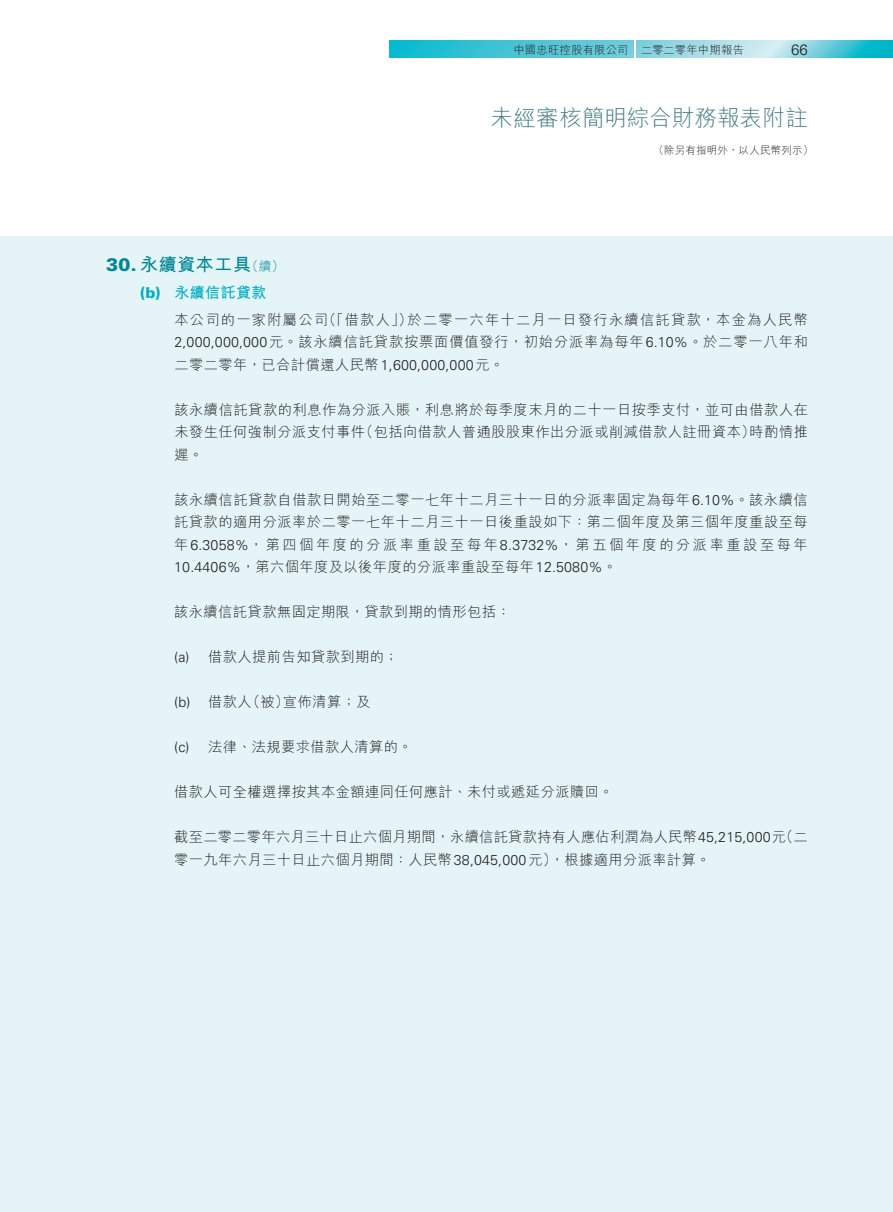
<style>
.page{position:relative;width:893px;height:1212px;background:#fff}
.page>*{position:absolute;margin:0;border:0;box-sizing:border-box;transform-origin:0 0}
.t1{font:300 22.5px "M Hei HK";letter-spacing:.01em;color:#457c85}
.t2{font:700 18px "M Hei HK";letter-spacing:.03em;color:#008694}
.t3{font:700 15px "M Hei HK";letter-spacing:.03em;color:#00aec5}
.t4{font:900 15px "Univers LT Std";color:#00aec5}
.t5{font:300 15px "Univers LT Std";color:#231f20}
.t6{font:300 14.25px/22.5px "M Hei HK";letter-spacing:.03em;color:#231f20}
.t7{font:300 14.25px/22.5px "M Hei HK";letter-spacing:.06em;color:#231f20}
.t8{font:300 14.25px "M Hei HK";letter-spacing:.09em;color:#231f20}
.t9{font:300 14.25px "Univers LT Std";color:#231f20}
.t10{font:300 12.75px "M Hei HK";color:#008694}
.t11{font:300 11.25px "M Hei HK";letter-spacing:.015em;color:#231f20}
.t12{font:300 10.5px "M Hei HK";letter-spacing:.02em;color:#231f20}
.s1{font-family:"Univers LT Std";font-weight:900}
.s2{font-family:"Univers LT Std"}
</style>
<div class="page">
<div style="left:0;top:236px;width:893px;height:976px;background:#e4f4f7"></div>
<svg style="left:389px;top:41px;width:504px;height:17px;background:#64ccdb"></svg>
<svg style="left:634px;top:41px;width:1px;height:17px"></svg>
<p class="t11" style="left:514px;top:44px;width:116px">中國忠旺控股有限公司</p>
<p class="t11" style="left:641px;top:44px;width:104px">二零二零年中期報告</p>
<p class="t5" style="left:791px;top:41px;width:18px">66</p>
<h1 class="t1" style="left:490px;top:107px;width:319px">未經審核簡明綜合財務報表附註</h1>
<p class="t2" style="left:106px;top:251px;width:146px"><span class="s1">30.</span> 永續資本工具</p>
<p class="t3" style="left:174px;top:282px;width:94px">永續信託貸款</p>
<p class="t10" style="left:246px;top:260px;width:40px">（續(</p>
<p class="t4" style="left:140px;top:283px;width:22px">b( )</p>
<p class="t12" style="left:654px;top:145px;width:161px">（除另有指明外，以人民幣列示(</p>
<p class="t8" style="left:408px;top:312px;width:402px">於二零一六年十二月一日發行永續信託貸款，本金為人民幣</p>
<p class="t6" style="left:322px;top:308px;width:92px">（「借款人」）</p>
<p class="t7" style="left:174px;top:308px;width:635px">本公司的一家附屬公司<br><span class="s2">2,000,000,000</span>元。該永續信託貸款按票面價值發行，初始分派率為每年<span class="s2">6.10%</span>。於二零一八年和二零二零年，已合計償還人民幣<span class="s2">1,600,000,000</span>元。</p>
<p class="t6" style="left:174px;top:398px;width:635px;text-align:right">該永續信託貸款的利息作為分派入賬，利息將於每季度末月的二十一日按季支付，並可由借款人在時酌情推</p>
<p class="t6" style="left:174px;top:421px;width:192px">未發生任何強制分派支付事件遲。</p>
<p class="t6" style="left:174px;top:488px;width:635px;text-align:justify">該永續信託貸款自借款日開始至二零一七年十二月三十一日的分派率固定為每年<span class="s2">6.10%</span>。該永續信託貸款的適用分派率於二零一七年十二月三十一日後重設如下：第二個年度及第三個年度重設至每年<span class="s2">6.3058%</span>，第四個年度的分派率重設至每年<span class="s2">8.3732%</span>，第五個年度的分派率重設至每年<span class="s2">10.4406%</span>，第六個年度及以後年度的分派率重設至每年<span class="s2">12.5080%</span>。</p>
<p class="t6" style="left:174px;top:600px;width:338px">該永續信託貸款無固定期限，貸款到期的情形包括：</p>
<p class="t6" style="left:208px;top:646px;width:192px">借款人提前告知貸款到期的;</p>
<p class="t6" style="left:359px;top:421px;width:398px">（包括向借款人普通股股東作出分派或削減借款人註冊資本）</p>
<p class="t9" style="left:174px;top:649px;width:17px">)a(</p>
<p class="t9" style="left:174px;top:694px;width:18px">)b(</p>
<p class="t6" style="left:246px;top:691px;width:45px">（被）</p>
<p class="t6" style="left:283px;top:691px;width:89px">宣佈清算；及</p>
<p class="t6" style="left:208px;top:691px;width:45px">借款人</p>
<p class="t6" style="left:208px;top:736px;width:206px">法律、法規要求借款人清算的。</p>
<p class="t9" style="left:174px;top:739px;width:17px">)c(</p>
<p class="t6" style="left:174px;top:781px;width:441px">借款人可全權選擇按其本金額連同任何應計、未付或遞延分派贖回。</p>
<p class="t6" style="left:174px;top:826px;width:635px">截至二零二零年六月三十日止六個月期間，永續信託貸款持有人應佔利潤為人民幣<span class="s2">45,215,000</span> （元二零一九年六月三十日止六個月期間：人民幣<span class="s2">38,045,000</span>元，）根據適用分派率計算。</p>
</div>
